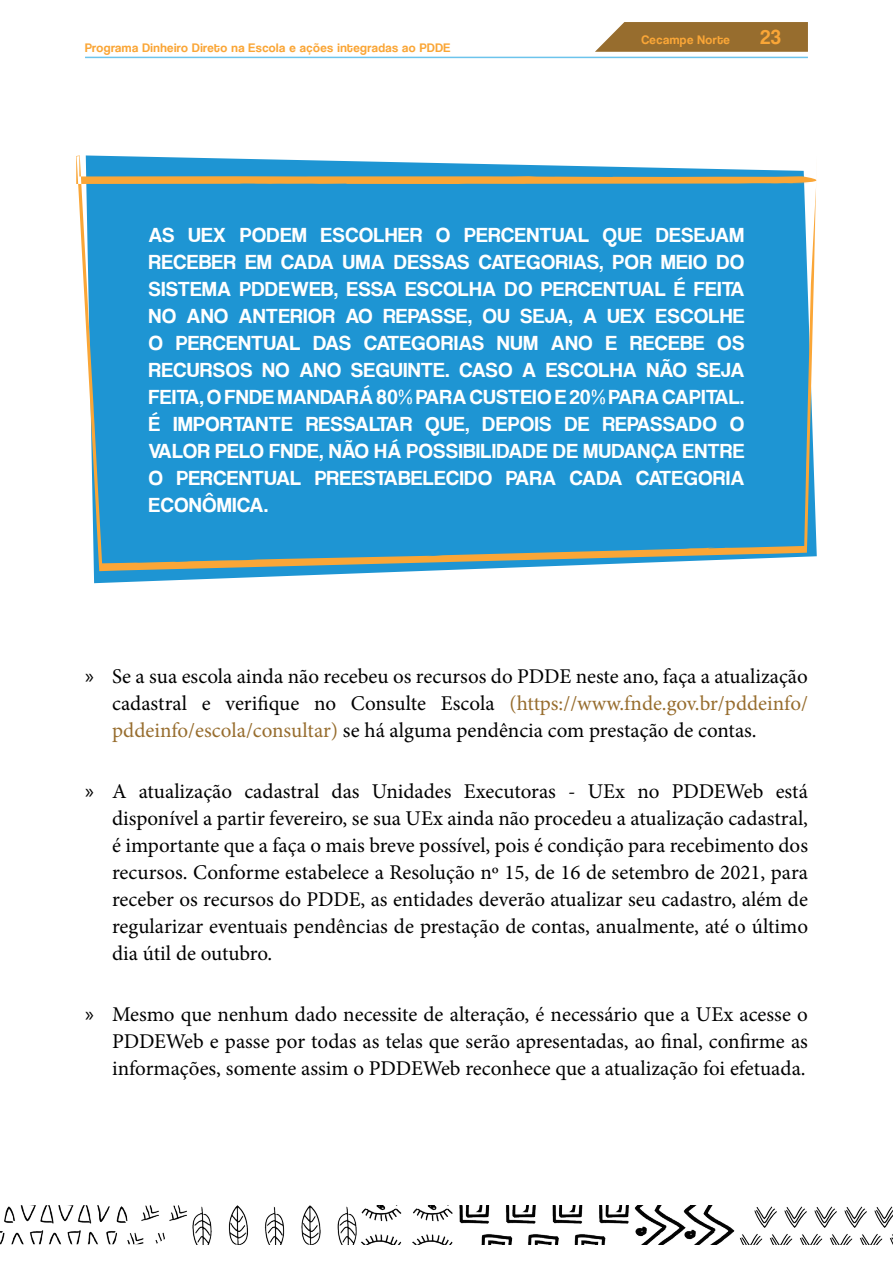
<style>
.page{position:relative;width:893px;height:1263px;background:#fff}
.page>*{position:absolute;margin:0;border:0;box-sizing:border-box;transform-origin:0 0}
.t1{font:21px/27px "Minion Pro";color:#000;text-align:justify}
.t2{font:21px "Coolvetica Rg";letter-spacing:.04em;color:#fff}
.t3{font:21px "Coolvetica Rg";color:#faa637}
.t4{font:12.75px "Coolvetica Rg";letter-spacing:.04em;color:#faa637}
.s1{font-family:"Myriad Pro"}
.s2{color:#976d2e}
</style>
<div class="page">
<img style="left:192px;top:1205px;width:701px;height:39px">
<img style="left:0;top:1205px;width:187px;height:39px">
<svg style="left:595px;top:22px;width:213px;height:30px"></svg>
<hr style="left:85px;top:57px;width:723px;height:1px;background:#6cc4ec">
<svg style="left:93px;top:571px;width:327px;height:12px"></svg>
<svg style="left:76px;top:155px;width:741px;height:416px;fill:#1e95d3"></svg>
<p class="t4" style="left:85px;top:40px;width:351px">PROGRAMA DINHEIRO DIRETO NA ESCOLA E AÇÕES INTEGRADAS AO PDDE</p>
<p class="t4" style="left:641px;top:33px;width:90px">CECAMPE NORTE</p>
<p class="t3" style="left:760px;top:25px;width:22px">23</p>
<p class="t2" style="left:149px;top:223px;width:106px">AS UEX PODEM</p>
<p class="t2" style="left:321px;top:223px;width:14px">ESCOLHER</p>
<p class="t2" style="left:436px;top:223px;width:42px">O PERCENTUAL</p>
<p class="t2" style="left:603px;top:223px;width:14px">QUE</p>
<p class="t2" style="left:656px;top:223px;width:14px">DESEJAM</p>
<p class="t2" style="left:149px;top:250px;width:14px">RECEBER</p>
<p class="t2" style="left:245px;top:250px;width:50px">EM CADA</p>
<p class="t2" style="left:343px;top:250px;width:15px">UMA</p>
<p class="t2" style="left:394px;top:250px;width:14px">DESSAS</p>
<p class="t2" style="left:479px;top:250px;width:13px">CATEGORIAS</p>
<p class="t2" style="left:600px;top:250px;width:28px">, POR</p>
<p class="t2" style="left:661px;top:250px;width:13px">MEIO</p>
<p class="t2" style="left:717px;top:250px;width:15px">DO</p>
<p class="t2" style="left:149px;top:277px;width:13px">SISTEMA</p>
<p class="t2" style="left:240px;top:277px;width:121px">PDDEWEB, ESSA</p>
<p class="t2" style="left:405px;top:277px;width:14px">ESCOLHA</p>
<p class="t2" style="left:505px;top:277px;width:50px">DO PERCENTUAL</p>
<p class="t2" style="left:674px;top:277px;width:31px">É FEITA</p>
<p class="t2" style="left:149px;top:304px;width:53px">NO ANO</p>
<p class="t2" style="left:239px;top:304px;width:13px">ANTERIOR</p>
<p class="t2" style="left:346px;top:304px;width:51px">AO REPASSE</p>
<p class="t2" style="left:468px;top:304px;width:66px">, OU SEJA</p>
<p class="t2" style="left:569px;top:304px;width:101px">, A UEX ESCOLHE</p>
<p class="t2" style="left:149px;top:331px;width:41px">O PERCENTUAL</p>
<p class="t2" style="left:314px;top:331px;width:14px">DAS</p>
<p class="t2" style="left:364px;top:331px;width:13px">CATEGORIAS</p>
<p class="t2" style="left:497px;top:331px;width:15px">NUM</p>
<p class="t2" style="left:551px;top:331px;width:15px">ANO</p>
<p class="t2" style="left:606px;top:331px;width:38px">E RECEBE</p>
<p class="t2" style="left:718px;top:331px;width:15px">OS</p>
<p class="t2" style="left:149px;top:358px;width:14px">RECURSOS</p>
<p class="t2" style="left:262px;top:358px;width:52px">NO ANO</p>
<p class="t2" style="left:351px;top:358px;width:13px">SEGUINTE</p>
<p class="t2" style="left:445px;top:358px;width:41px">. CASO</p>
<p class="t2" style="left:522px;top:358px;width:38px">A ESCOLHA</p>
<p class="t2" style="left:647px;top:358px;width:15px">NÃO</p>
<p class="t2" style="left:697px;top:358px;width:13px">SEJA</p>
<p class="t2" style="left:149px;top:385px;width:11px">FEITA</p>
<p class="t2" style="left:200px;top:385px;width:93px">, O FNDE MANDARÁ</p>
<p class="t2" style="left:376px;top:385px;width:54px">80% PARA</p>
<p class="t2" style="left:470px;top:385px;width:13px">CUSTEIO</p>
<p class="t2" style="left:555px;top:385px;width:68px">E 20% PARA</p>
<p class="t2" style="left:662px;top:385px;width:12px">CAPITAL</p>
<p class="t2" style="left:740px;top:385px;width:5px">.</p>
<p class="t2" style="left:149px;top:412px;width:38px">É IMPORTANTE</p>
<p class="t2" style="left:306px;top:412px;width:13px">RESSALTAR</p>
<p class="t2" style="left:426px;top:412px;width:14px">QUE</p>
<p class="t2" style="left:465px;top:412px;width:30px">, DEPOIS</p>
<p class="t2" style="left:565px;top:412px;width:52px">DE REPASSADO</p>
<p class="t2" style="left:730px;top:412px;width:13px">O</p>
<p class="t2" style="left:149px;top:439px;width:14px">VALOR</p>
<p class="t2" style="left:216px;top:439px;width:13px">PELO</p>
<p class="t2" style="left:270px;top:439px;width:74px">FNDE, NÃO</p>
<p class="t2" style="left:375px;top:439px;width:44px">HÁ POSSIBILIDADE</p>
<p class="t2" style="left:553px;top:439px;width:45px">DE MUDANÇA</p>
<p class="t2" style="left:683px;top:439px;width:14px">ENTRE</p>
<p class="t2" style="left:149px;top:466px;width:42px">O PERCENTUAL</p>
<p class="t2" style="left:315px;top:466px;width:13px">PREESTABELECIDO</p>
<p class="t2" style="left:506px;top:466px;width:14px">PARA</p>
<p class="t2" style="left:570px;top:466px;width:14px">CADA</p>
<p class="t2" style="left:636px;top:466px;width:13px">CATEGORIA</p>
<p class="t2" style="left:149px;top:493px;width:14px">ECON</p>
<p class="t2" style="left:202px;top:493px;width:28px">ÔMICA</p>
<p class="t2" style="left:264px;top:493px;width:5px">.</p>
<p class="t1" style="left:112px;top:663px;width:697px;text-indent:-27px"><span class="s1">»</span> Se a sua escola ainda não recebeu os recursos do PDDE neste ano, faça a atualização cadastral e verifique no Consulte Escola <span class="s2">(https://www.fnde.gov.br/pddeinfo/ pddeinfo/escola/consultar)</span> se há alguma pendência com prestação de contas.</p>
<p class="t1" style="left:112px;top:778px;width:697px;text-indent:-27px"><span class="s1">»</span> A atualização cadastral das Unidades Executoras - UEx no PDDEWeb está disponível a partir fevereiro, se sua UEx ainda não procedeu a atualização cadastral, é importante que a faça o mais breve possível, pois é condição para recebimento dos recursos. Conforme estabelece a Resolução nº 15, de 16 de setembro de 2021, para receber os recursos do PDDE, as entidades deverão atualizar seu cadastro, além de regularizar eventuais pendências de prestação de contas, anualmente, até o último dia útil de outubro.</p>
<p class="t1" style="left:112px;top:1001px;width:697px;text-indent:-27px"><span class="s1">»</span> Mesmo que nenhum dado necessite de alteração, é necessário que a UEx acesse o PDDEWeb e passe por todas as telas que serão apresentadas, ao final, confirme as informações, somente assim o PDDEWeb reconhece que a atualização foi efetuada.</p>
</div>
